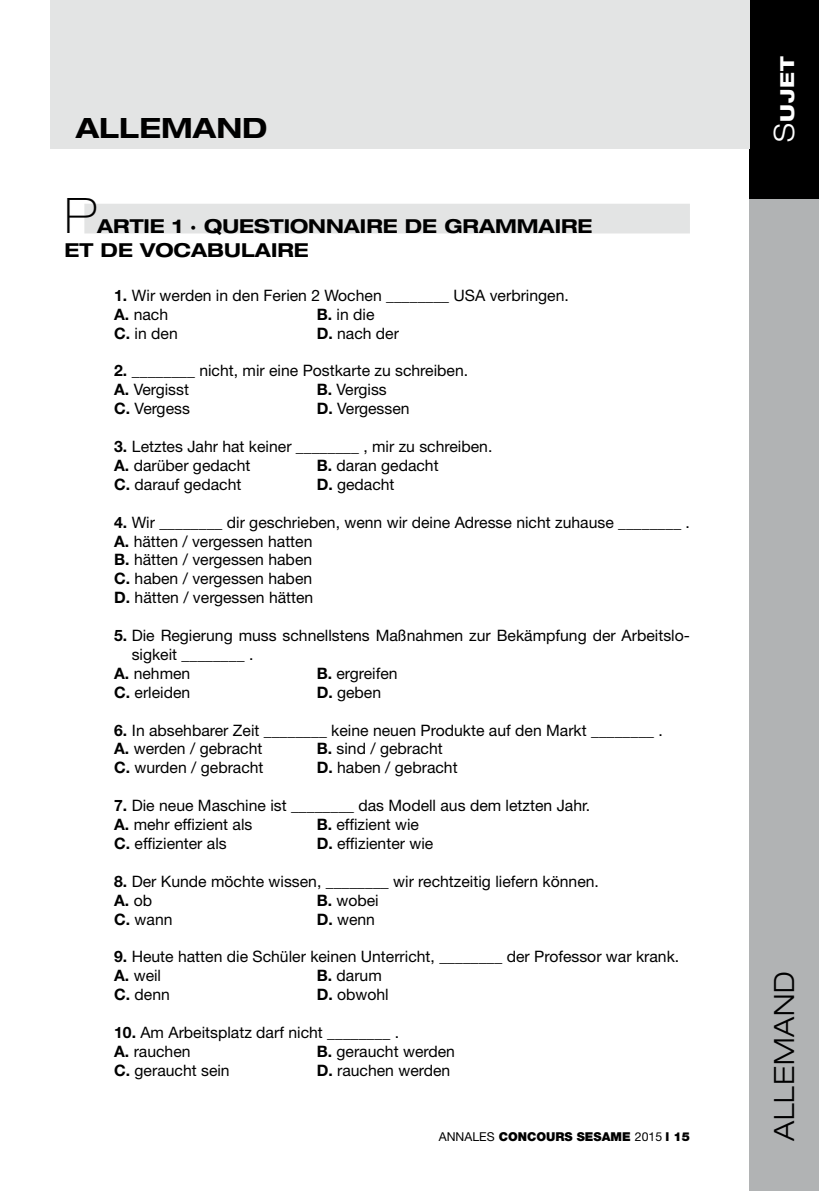
<style>
.page{position:relative;width:819px;height:1191px;background:#fff}
.page>*{position:absolute;margin:0;border:0;box-sizing:border-box;transform-origin:0 0}
.t1{font:100 expanded 49px "Helvetica Neue LT Std";color:#000}
.t2{font:300 expanded 28px "Helvetica Neue LT Std";letter-spacing:.03em;color:#000}
.t3{font:700 expanded 28px "Helvetica Neue LT Std";color:#000}
.t4{font:700 expanded 19.25px "Helvetica Neue LT Std";color:#000}
.t5{font:800 expanded 19.25px "Helvetica Neue LT Std";color:#fff}
.t6{font:15.75px/18.9px "Helvetica Neue LT Std";color:#000}
.t7{font:900 12.25px "Helvetica Neue LT Std";color:#000}
.s1{font-weight:700}
.s2{font-weight:400}
.s3{font-weight:300;font-size:28px}
</style>
<div class="page">
<div style="left:749px;top:0;width:70px;height:1191px;background:#b1b3b4"></div>
<div style="left:749px;top:0;width:70px;height:198px;background:#000"></div>
<div style="left:84px;top:204px;width:606px;height:29px;background:#e3e4e4"></div>
<div style="left:50px;top:0;width:699px;height:149px;background:#e3e4e4"></div>
<h2 class="t3" style="left:76px;top:111px;width:193px">ALLEMAND</h2>
<h1 class="t1" style="left:64px;top:187px;width:34px">P</h1>
<p class="t4" style="left:97px;top:214px;width:402px">ARTIE 1 · QUESTIONNAIRE DE GRAMMA</p>
<p class="t4" style="left:554px;top:214px;width:39px">IRE</p>
<p class="t4" style="left:64px;top:238px;width:246px">ET DE VOCABULAIRE</p>
<p class="t6" style="left:114px;top:285px;width:456px"><span class="s1">1.</span> Wir werden in den Ferien 2 Wochen ________ USA verbringen.<br><span class="s1">A.</span> nach</p>
<p class="t6" style="left:316px;top:304px;width:59px"><span class="s1">B.</span> in die</p>
<p class="t6" style="left:114px;top:323px;width:65px"><span class="s1">C.</span> in den</p>
<p class="t6" style="left:316px;top:323px;width:84px"><span class="s1">D.</span> nach der</p>
<p class="t6" style="left:114px;top:361px;width:355px"><span class="s1">2.</span> ________ nicht, mir eine Postkarte zu schreiben.<br><span class="s1">A.</span> Vergisst</p>
<p class="t6" style="left:316px;top:380px;width:72px"><span class="s1">B.</span> Vergiss</p>
<p class="t6" style="left:114px;top:399px;width:77px"><span class="s1">C.</span> Vergess</p>
<p class="t6" style="left:316px;top:399px;width:94px"><span class="s1">D.</span> Vergessen</p>
<p class="t6" style="left:114px;top:437px;width:380px"><span class="s1">3.</span> Letztes Jahr hat keiner ________ , mir zu schreiben.<br><span class="s1">A.</span> darüber gedacht</p>
<p class="t6" style="left:316px;top:455px;width:123px"><span class="s1">B.</span> daran gedacht</p>
<p class="t6" style="left:114px;top:474px;width:129px"><span class="s1">C.</span> darauf gedacht</p>
<p class="t6" style="left:316px;top:474px;width:79px"><span class="s1">D.</span> gedacht</p>
<p class="t6" style="left:114px;top:512px;width:577px"><span class="s1">4.</span> Wir ________ dir geschrieben, wenn wir deine Adresse nicht zuhause ________ .<br><span class="s1">A.</span> hätten / vergessen hatten<br><span class="s1">B.</span> hätten / vergessen haben<br><span class="s1">C.</span> haben / vergessen haben<br><span class="s1">D.</span> hätten / vergessen hätten</p>
<p class="t6" style="left:114px;top:626px;width:577px"><span class="s1">5.</span> Die Regierung muss schnellstens Maßnahmen zur Bekämpfung der Arbeitslo-</p>
<p class="t6" style="left:132px;top:644px;width:123px">sigkeit ________ .</p>
<p class="t6" style="left:114px;top:663px;width:78px"><span class="s1">A.</span> nehmen</p>
<p class="t6" style="left:316px;top:663px;width:82px"><span class="s1">B.</span> ergreifen</p>
<p class="t6" style="left:114px;top:682px;width:78px"><span class="s1">C.</span> erleiden</p>
<p class="t6" style="left:316px;top:682px;width:66px"><span class="s1">D.</span> geben</p>
<p class="t6" style="left:114px;top:720px;width:550px"><span class="s1">6.</span> In absehbarer Zeit ________ keine neuen Produkte auf den Markt ________ .<br><span class="s1">A.</span> werden / gebracht</p>
<p class="t6" style="left:316px;top:739px;width:128px"><span class="s1">B.</span> sind / gebracht</p>
<p class="t6" style="left:114px;top:758px;width:151px"><span class="s1">C.</span> wurden / gebracht</p>
<p class="t6" style="left:316px;top:758px;width:142px"><span class="s1">D.</span> haben / gebracht</p>
<p class="t6" style="left:114px;top:796px;width:477px"><span class="s1">7.</span> Die neue Maschine ist ________ das Modell aus dem letzten Jahr.<br><span class="s1">A.</span> mehr effizient als</p>
<p class="t6" style="left:316px;top:815px;width:104px"><span class="s1">B.</span> effizient wie</p>
<p class="t6" style="left:114px;top:833px;width:114px"><span class="s1">C.</span> effizienter als</p>
<p class="t6" style="left:316px;top:833px;width:118px"><span class="s1">D.</span> effizienter wie</p>
<p class="t6" style="left:114px;top:871px;width:486px"><span class="s1">8.</span> Der Kunde möchte wissen, ________ wir rechtzeitig liefern können.<br><span class="s1">A.</span> ob</p>
<p class="t6" style="left:316px;top:890px;width:64px"><span class="s1">B.</span> wobei</p>
<p class="t6" style="left:114px;top:909px;width:60px"><span class="s1">C.</span> wann</p>
<p class="t6" style="left:316px;top:909px;width:60px"><span class="s1">D.</span> wenn</p>
<p class="t6" style="left:114px;top:947px;width:566px"><span class="s1">9.</span> Heute hatten die Schüler keinen Unterricht, ________ der Professor war krank.<br><span class="s1">A.</span> weil</p>
<p class="t6" style="left:316px;top:966px;width:67px"><span class="s1">B.</span> darum</p>
<p class="t6" style="left:114px;top:985px;width:57px"><span class="s1">C.</span> denn</p>
<p class="t6" style="left:316px;top:985px;width:74px"><span class="s1">D.</span> obwohl</p>
<p class="t6" style="left:114px;top:1022px;width:286px"><span class="s1">10.</span> Am Arbeitsplatz darf nicht ________ .<br><span class="s1">A.</span> rauchen</p>
<p class="t6" style="left:316px;top:1041px;width:140px"><span class="s1">B.</span> geraucht werden</p>
<p class="t6" style="left:114px;top:1060px;width:117px"><span class="s1">C.</span> geraucht sein</p>
<p class="t6" style="left:316px;top:1060px;width:135px"><span class="s1">D.</span> rauchen werden</p>
<p class="t7" style="left:439px;top:1129px;width:252px"><span class="s2">ANNALES</span> CONCOURS SESAME <span class="s2">2015</span> l 15</p>
<p class="t5" style="left:775px;top:142px;width:87px;rotate:-90deg"><span class="s3">S</span>ujet</p>
<h2 class="t2" style="left:767px;top:1141px;width:172px;rotate:-90deg">ALLEMAND</h2>
</div>
